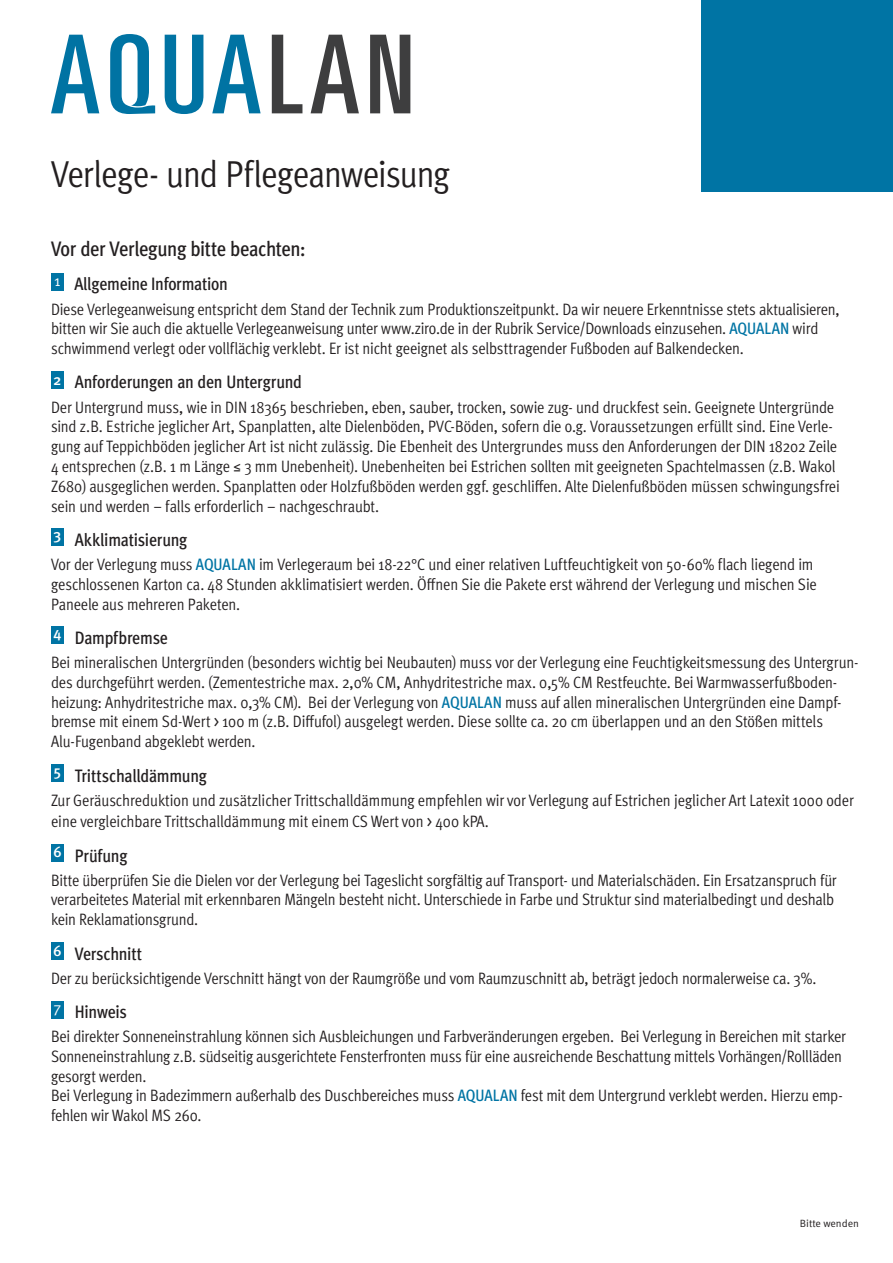
<style>
.page{position:relative;width:893px;height:1263px;background:#fff}
.page>*{position:absolute;margin:0;border:0;box-sizing:border-box;transform-origin:0 0}
.t1{font:37.5px "Meta Pro Cond Norm";letter-spacing:-.025em;color:#231f20}
.t2{font:500 condensed 21px "Meta Pro";letter-spacing:-.02em;color:#231f20}
.t3{font:500 condensed 18px "Meta Pro";letter-spacing:-.015em;color:#231f20}
.t4{font:16.5px/19.8px "Meta Pro Cond Norm";letter-spacing:-.01em;color:#231f20}
.t5{font:10.5px "Meta Pro Norm";letter-spacing:-.005em;color:#231f20}
.s1{font-family:"Meta Pro";font-weight:500;font-stretch:condensed;color:#0074a4}
</style>
<div class="page">
<div style="left:702px;top:0;width:191px;height:191px;background:#0074a4"></div>
<svg style="left:51px;top:35px;width:48px;height:78px"></svg>
<svg style="left:165px;top:35px;width:38px;height:79px"></svg>
<svg style="left:212px;top:35px;width:49px;height:78px"></svg>
<svg style="left:272px;top:35px;width:30px;height:78px"></svg>
<svg style="left:311px;top:35px;width:48px;height:78px"></svg>
<svg style="left:370px;top:35px;width:40px;height:78px"></svg>
<svg style="left:110px;top:34px;width:45px;height:80px"></svg>
<div style="left:51px;top:273px;width:13px;height:17px;background:#0074a4"></div>
<div style="left:51px;top:371px;width:13px;height:17px;background:#0074a4"></div>
<div style="left:51px;top:529px;width:13px;height:17px;background:#0074a4"></div>
<div style="left:51px;top:627px;width:13px;height:17px;background:#0074a4"></div>
<div style="left:51px;top:764px;width:13px;height:17px;background:#0074a4"></div>
<div style="left:51px;top:844px;width:13px;height:17px;background:#0074a4"></div>
<div style="left:51px;top:942px;width:13px;height:17px;background:#0074a4"></div>
<div style="left:51px;top:1001px;width:13px;height:17px;background:#0074a4"></div>
<h1 class="t1" style="left:51px;top:147px;width:400px">Verlege- und Pflegeanweisung</h1>
<p class="t2" style="left:51px;top:233px;width:256px">Vor der Verlegung bitte beachten:</p>
<p class="t3" style="left:54px;top:271px;width:175px"><sup>1</sup> Allgemeine Information</p>
<p class="t4" style="left:51px;top:298px;width:790px">Diese Verlegeanweisung entspricht dem Stand der Technik zum Produktionszeitpunkt. Da wir neuere Erkenntnisse stets aktualisieren, bitten wir Sie auch die aktuelle Verlegeanweisung unter www.ziro.de in der Rubrik Service/Downloads einzusehen. <span class="s1">AQUALAN</span> wird schwimmend verlegt oder vollflächig verklebt. Er ist nicht geeignet als selbsttragender Fußboden auf Balkendecken.</p>
<p class="t3" style="left:53px;top:369px;width:250px"><sup>2</sup> Anforderungen an den Untergrund</p>
<p class="t4" style="left:51px;top:396px;width:790px">Der Untergrund muss, wie in DIN 18365 beschrieben, eben, sauber, trocken, sowie zug- und druckfest sein. Geeignete Untergründe sind z.B. Estriche jeglicher Art, Spanplatten, alte Dielenböden, PVC-Böden, sofern die o.g. Voraussetzungen erfüllt sind. Eine Verle&shy;gung auf Teppichböden jeglicher Art ist nicht zulässig. Die Ebenheit des Untergrundes muss den Anforderungen der DIN 18202 Zeile 4 entsprechen (z.B. 1 m Länge ≤ 3 mm Unebenheit). Unebenheiten bei Estrichen sollten mit geeigneten Spachtelmassen (z.B. Wakol Z680) ausgeglichen werden. Spanplatten oder Holzfußböden werden ggf. geschliffen. Alte Dielenfußböden müssen schwingungsfrei sein und werden – falls erforderlich – nachgeschraubt.</p>
<p class="t3" style="left:53px;top:526px;width:135px"><sup>3</sup> Akklimatisierung</p>
<p class="t4" style="left:51px;top:553px;width:767px">Vor der Verlegung muss <span class="s1">AQUALAN</span> im Verlegeraum bei 18-22°C und einer relativen Luftfeuchtigkeit von 50-60% flach liegend im geschlossenen Karton ca. 48 Stunden akklimatisiert werden. Öffnen Sie die Pakete erst während der Verlegung und mischen Sie<br>Paneele aus mehreren Paketen.</p>
<p class="t3" style="left:53px;top:624px;width:116px"><sup>4</sup> Dampfbremse</p>
<p class="t4" style="left:51px;top:651px;width:809px">Bei mineralischen Untergründen (besonders wichtig bei Neubauten) muss vor der Verlegung eine Feuchtigkeitsmessung des Untergrun&shy;des durchgeführt werden. (Zementestriche max. 2,0% CM, Anhydritestriche max. 0,5% CM Restfeuchte. Bei Warmwasserfußboden&shy;heizung: Anhydritestriche max. 0,3% CM). Bei der Verlegung von <span class="s1">AQUALAN</span> muss auf allen mineralischen Untergründen eine Dampf&shy;bremse mit einem Sd-Wert &gt; 100 m (z.B. Diffufol) ausgelegt werden. Diese sollte ca. 20 cm überlappen und an den Stößen mittels Alu-Fugenband abgeklebt werden.</p>
<p class="t3" style="left:54px;top:762px;width:155px"><sup>5</sup> Trittschalldämmung</p>
<p class="t4" style="left:51px;top:788px;width:804px;line-height:21.6px">Zur Geräuschreduktion und zusätzlicher Trittschalldämmung empfehlen wir vor Verlegung auf Estrichen jeglicher Art Latexit 1000 oder eine vergleichbare Trittschalldämmung mit einem CS Wert von &gt; 400 kPA.</p>
<p class="t3" style="left:53px;top:842px;width:76px"><sup>6</sup> Prüfung</p>
<p class="t4" style="left:51px;top:869px;width:787px">Bitte überprüfen Sie die Dielen vor der Verlegung bei Tageslicht sorgfältig auf Transport- und Materialschäden. Ein Ersatzanspruch für verarbeitetes Material mit erkennbaren Mängeln besteht nicht. Unterschiede in Farbe und Struktur sind materialbedingt und deshalb kein Reklamationsgrund.</p>
<p class="t3" style="left:53px;top:940px;width:91px"><sup>6</sup> Verschnitt</p>
<p class="t4" style="left:51px;top:967px;width:767px">Der zu berücksichtigende Verschnitt hängt von der Raumgröße und vom Raumzuschnitt ab, beträgt jedoch normalerweise ca. 3%.</p>
<p class="t3" style="left:54px;top:998px;width:75px"><sup>7</sup> Hinweis</p>
<p class="t4" style="left:51px;top:1025px;width:796px">Bei direkter Sonneneinstrahlung können sich Ausbleichungen und Farbveränderungen ergeben. Bei Verlegung in Bereichen mit starker Sonneneinstrahlung z.B. südseitig ausgerichtete Fensterfronten muss für eine ausreichende Beschattung mittels Vorhängen/Rollläden gesorgt werden.<br>Bei Verlegung in Badezimmern außerhalb des Duschbereiches muss <span class="s1">AQUALAN</span> fest mit dem Untergrund verklebt werden. Hierzu emp&shy;fehlen wir Wakol MS 260.</p>
<p class="t5" style="left:800px;top:1216px;width:61px">Bitte wenden</p>
</div>
